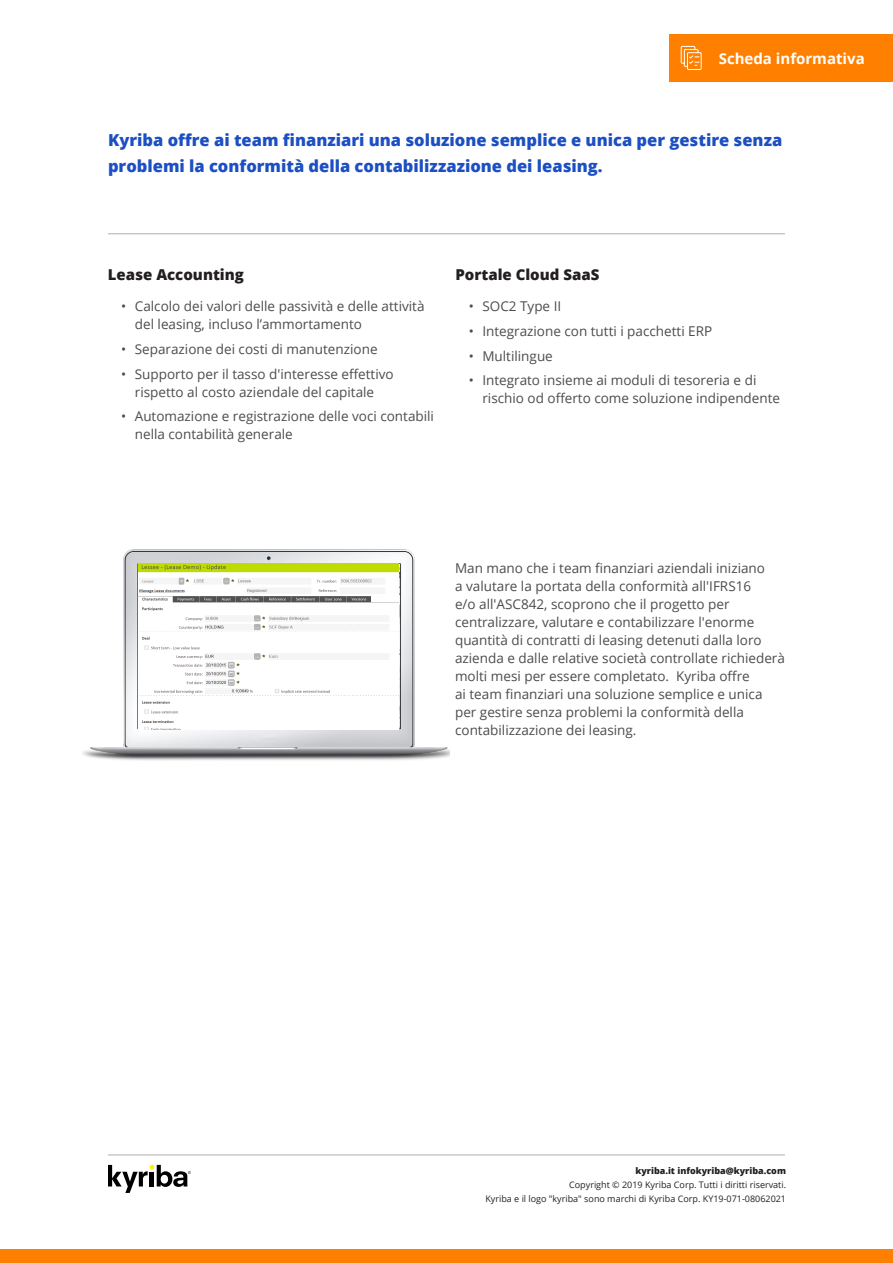
<style>
.page{position:relative;width:893px;height:1263px;background:#fff}
.page>*{position:absolute;margin:0;border:0;box-sizing:border-box;transform-origin:0 0}
.t1{font:800 16.5px/25.8px "Open Sans";color:#1c4fc2}
.Content_Header_Black{font:800 15px "Open Sans";color:#231f20}
.t2{font:700 15px "Open Sans";color:#fff}
.Body{font:13.5px/18px "Open Sans";color:#4b4c4d}
.t3{font:9px/13.8px "Open Sans";color:#231f20;text-align:right}
.t4{font:800 9px "Open Sans";color:#231f20}
</style>
<div class="page">
<svg style="left:108px;top:1165px;width:83px;height:28px"></svg>
<hr style="left:108px;top:1154px;width:677px;height:1px;background:#b3adab">
<div style="left:0;top:1249px;width:893px;height:14px;background:#ff8000"></div>
<div style="left:669px;top:35px;width:224px;height:47px;background:#ff8000"></div>
<svg style="left:680px;top:46px;width:22px;height:24px"></svg>
<img style="left:83px;top:549px;width:367px;height:212px">
<img style="left:139px;top:563px;width:260px;height:166px">
<hr style="left:108px;top:233px;width:677px;height:1px;background:#b3adab">
<p class="t2" style="left:719px;top:48px;width:147px">Scheda informativa</p>
<p class="t1" style="left:108px;top:126px;width:676px">Kyriba offre ai team finanziari una soluzione semplice e unica per gestire senza problemi la conformità della contabilizzazione dei leasing.</p>
<p class="Content_Header_Black" style="left:108px;top:263px;width:138px">Lease Accounting</p>
<p class="Body" style="left:135px;top:297px;width:291px;text-indent:-14px">• Calcolo dei valori delle passività e delle attività del leasing, incluso l’ammortamento</p>
<p class="Body" style="left:121px;top:339px;width:258px">• Separazione dei costi di manutenzione</p>
<p class="Body" style="left:121px;top:364px;width:274px;text-align:center">• Supporto per il tasso d'interesse effettivo rispetto al costo aziendale del capitale</p>
<p class="Body" style="left:135px;top:407px;width:301px;text-indent:-14px">• Automazione e registrazione delle voci contabili nella contabilità generale</p>
<p class="Content_Header_Black" style="left:455px;top:263px;width:146px">Portale Cloud SaaS</p>
<p class="Body" style="left:469px;top:297px;width:94px">• SOC2 Type II</p>
<p class="Body" style="left:469px;top:321px;width:245px">• Integrazione con tutti i pacchetti ERP</p>
<p class="Body" style="left:469px;top:346px;width:85px">• Multilingue</p>
<p class="Body" style="left:482px;top:371px;width:299px;text-indent:-14px">• Integrato insieme ai moduli di tesoreria e di rischio od offerto come soluzione indipendente</p>
<p class="Body" style="left:455px;top:559px;width:331px">Man mano che i team finanziari aziendali iniziano<br>a valutare la portata della conformità all'IFRS16<br>e/o all'ASC842, scoprono che il progetto per centralizzare, valutare e contabilizzare l'enorme quantità di contratti di leasing detenuti dalla loro azienda e dalle relative società controllate richiederà molti mesi per essere completato. Kyriba offre<br>ai team finanziari una soluzione semplice e unica per gestire senza problemi la conformità della contabilizzazione dei leasing.</p>
<p class="t4" style="left:635px;top:1164px;width:152px">kyriba.it infokyriba@kyriba.com</p>
<p class="t3" style="left:485px;top:1178px;width:302px">Copyright © 2019 Kyriba Corp. Tutti i diritti riservati.<br>Kyriba e il logo "kyriba" sono marchi di Kyriba Corp. KY19-071-08062021</p>
</div>
